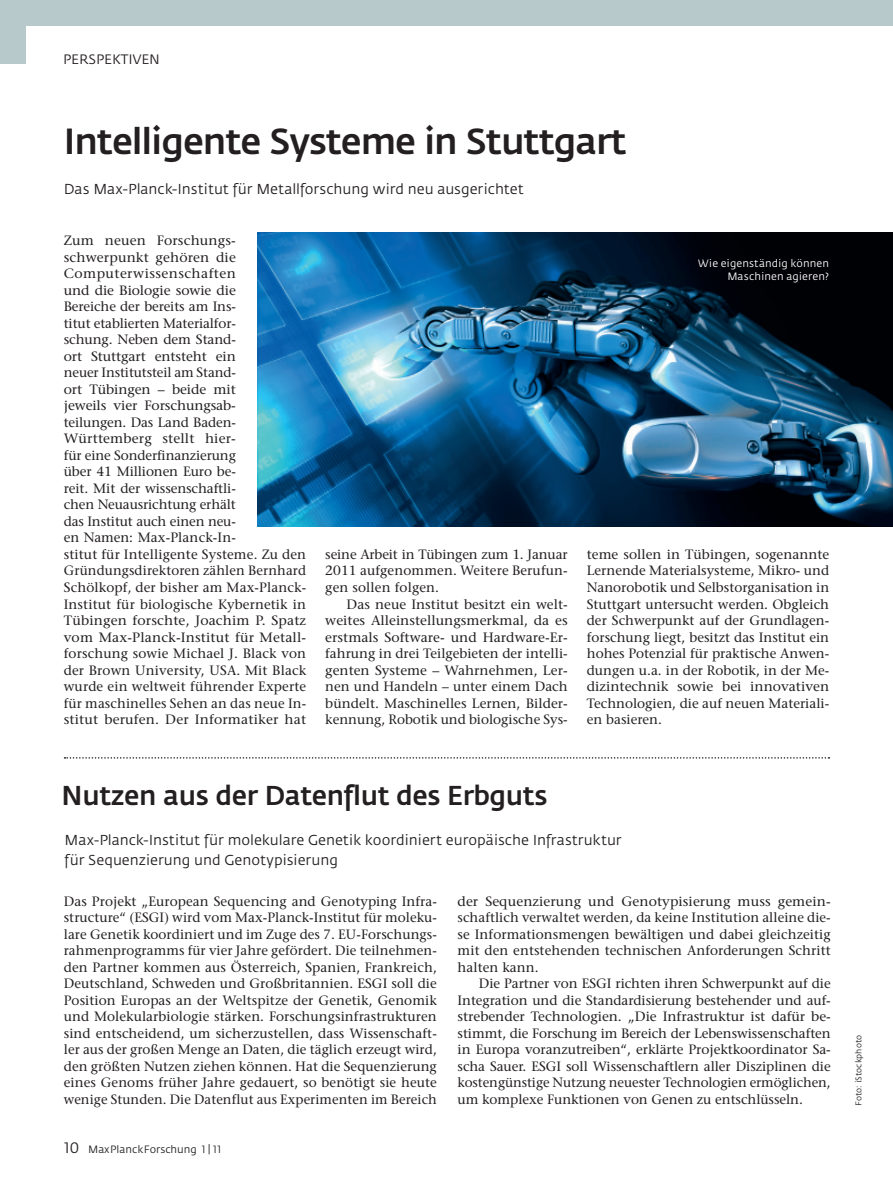
<style>
.page{position:relative;width:893px;height:1191px;background:#fff}
.page>*{position:absolute;margin:0;border:0;box-sizing:border-box;transform-origin:0 0}
.t1{font:500 36px "Fedra Sans";letter-spacing:-.03em;color:#231f20}
.t2{font:500 27px "Fedra Sans";letter-spacing:-.015em;color:#231f20}
.t3{font:14.25px/19.5px "Fedra Sans";letter-spacing:-.005em;color:#231f20}
.t4{font:13.5px/16.5px "Stone Serif";color:#231f20;text-align:justify}
.t5{font:13.5px "Fedra Sans";color:#231f20}
.t6{font:10.5px/13.5px "Fedra Sans";letter-spacing:.01em;color:#fff;text-align:right}
.t7{font:10.5px "Fedra Sans";color:#231f20}
.t8{font:8.25px "Fedra Sans";color:#231f20}
.s1{font-family:"Fedra Sans Book SC";font-size:15px}
.s2{font-family:"Fedra Sans Book SC"}
</style>
<div class="page">
<div style="left:0;top:0;width:26px;height:64px;background:#b7c9ca"></div>
<div style="left:0;top:0;width:893px;height:26px;background:#b7c9ca"></div>
<img style="left:257px;top:233px;width:636px;height:293px">
<svg style="left:65px;top:757px;width:764px;height:1px"></svg>
<p class="t5" style="left:63px;top:54px;width:99px">PERSPEKTIVEN</p>
<p class="t1" style="left:64px;top:127px;width:564px">Intelligente Systeme in Stuttgart</p>
<p class="t3" style="left:64px;top:180px;width:461px">Das Max-Planck-Institut für Metallforschung wird neu ausgerichtet</p>
<p class="t4" style="left:64px;top:234px;width:244px;text-align:left">Zum neuen Forschungs&shy;schwerpunkt gehören die<br>Computerwissenschaften<br>und die Biologie sowie die<br>Bereiche der bereits am Ins-<br>titut etablierten Materialfor-<br>schung. Neben dem Stand-<br>ort Stuttgart entsteht ein<br>neuer Institutsteil am Stand-<br>ort Tübingen – beide mit<br>jeweils vier Forschungsab-<br>teilungen. Das Land Baden-<br>Württemberg stellt hier -<br>für eine Sonderfinanzierung<br>über 41 Millionen Euro be-<br>reit. Mit der wissenschaftli-<br>chen Neuausrichtung erhält<br>das Institut auch einen neu-<br>en Namen: Max-Planck-In-<br>stitut für Intelligente Systeme. Zu den<br>Gründungsdirektoren zählen Bernhard<br>Schölkopf, der bisher am Max-Planck-<br>Institut für biologische Kybernetik in<br>Tübingen forschte, Joachim P. Spatz vom Max-Planck-Institut für Metall&shy;forschung sowie Michael J. Black von der Brown University, USA. Mit Black wurde ein weltweit führender Experte für maschinelles Sehen an das neue In&shy;stitut berufen. Der Informatiker hat</p>
<p class="t6" style="left:698px;top:257px;width:133px">Wie eigenständig können<br>Maschinen agieren?</p>
<p class="t4" style="left:325px;top:547px;width:244px">seine Arbeit in Tübingen zum 1. Januar</p>
<p class="t4" style="left:325px;top:564px;width:244px">2011 aufgenommen. Weitere Berufun-</p>
<p class="t4" style="left:325px;top:580px;width:115px">gen sollen folgen.</p>
<p class="t4" style="left:347px;top:597px;width:223px">Das neue Institut besitzt ein welt-</p>
<p class="t4" style="left:325px;top:613px;width:244px">weites Alleinstellungsmerkmal, da es</p>
<p class="t4" style="left:325px;top:630px;width:244px">erstmals Software- und Hardware-Er-</p>
<p class="t4" style="left:325px;top:646px;width:244px">fahrung in drei Teilgebieten der intelli-</p>
<p class="t4" style="left:325px;top:663px;width:244px">genten Systeme – Wahrnehmen, Ler-</p>
<p class="t4" style="left:325px;top:679px;width:244px">nen und Handeln – unter einem Dach</p>
<p class="t4" style="left:325px;top:696px;width:244px">bündelt. Maschinelles Lernen, Bilder-</p>
<p class="t4" style="left:325px;top:712px;width:244px">kennung, Robotik und biologische Sys-</p>
<p class="t4" style="left:587px;top:547px;width:244px">teme sollen in Tübingen, sogenannte Lernende Materialsysteme, Mikro- und Nanorobotik und Selbstorganisation in Stuttgart untersucht werden. Obgleich der Schwerpunkt auf der Grundlagen&shy;forschung liegt, besitzt das Institut ein hohes Potenzial für praktische Anwen&shy;dungen u.a. in der Robotik, in der Me&shy;dizintechnik sowie bei innovativen Technologien, die auf neuen Materiali&shy;en basieren.</p>
<p class="t2" style="left:62px;top:785px;width:487px">Nutzen aus der Datenflut des Erbguts</p>
<p class="t3" style="left:65px;top:831px;width:558px">Max-Planck-Institut für molekulare Genetik koordiniert europäische Infrastruktur für Sequenzierung und Genotypisierung</p>
<p class="t4" style="left:458px;top:894px;width:375px">der Sequenzierung und Genotypisierung muss gemein-</p>
<p class="t4" style="left:458px;top:910px;width:375px">schaftlich verwaltet werden, da keine Institution alleine die-</p>
<p class="t4" style="left:458px;top:927px;width:375px">se Informationsmengen bewältigen und dabei gleichzeitig</p>
<p class="t4" style="left:458px;top:943px;width:375px">mit den entstehenden technischen Anforderungen Schritt</p>
<p class="t4" style="left:458px;top:960px;width:83px">halten kann.</p>
<p class="t4" style="left:479px;top:976px;width:353px">Die Partner von ESGI richten ihren Schwerpunkt auf die</p>
<p class="t4" style="left:458px;top:993px;width:375px">Integration und die Standardisierung bestehender und auf-</p>
<p class="t4" style="left:458px;top:1009px;width:375px">strebender Technologien. „Die Infrastruktur ist dafür be-</p>
<p class="t4" style="left:458px;top:1026px;width:375px">stimmt, die Forschung im Bereich der Lebenswissenschaften</p>
<p class="t4" style="left:458px;top:1042px;width:375px">in Europa voranzutreiben“, erklärte Projektkoordinator Sa-</p>
<p class="t4" style="left:458px;top:1059px;width:375px">scha Sauer. ESGI soll Wissenschaftlern aller Disziplinen die</p>
<p class="t4" style="left:458px;top:1075px;width:375px">kostengünstige Nutzung neuester Technologien ermöglichen,</p>
<p class="t4" style="left:458px;top:1092px;width:347px">um komplexe Funktionen von Genen zu entschlüsseln.</p>
<p class="t4" style="left:64px;top:894px;width:375px">Das Projekt „European Sequencing and Genotyping Infra&shy;structure“ (ESGI) wird vom Max-Planck-Institut für moleku&shy;lare Genetik koordiniert und im Zuge des 7. EU-Forschungs&shy;rahmenprogramms für vier Jahre gefördert. Die teilnehmen&shy;den Partner kommen aus Österreich, Spanien, Frankreich, Deutschland, Schweden und Großbritannien. ESGI soll die Position Europas an der Weltspitze der Genetik, Genomik und Molekularbiologie stärken. Forschungsinfrastrukturen sind entscheidend, um sicherzustellen, dass Wissenschaft&shy;ler aus der großen Menge an Daten, die täglich erzeugt wird, den größten Nutzen ziehen können. Hat die Sequenzierung eines Genoms früher Jahre gedauert, so benötigt sie heute wenige Stunden. Die Datenflut aus Experimenten im Bereich</p>
<p class="t7" style="left:64px;top:1145px;width:159px"><span class="s1">10</span> MaxPlanckForschung <span class="s2">1 | 11</span></p>
<p class="t8" style="left:855px;top:1106px;width:73px;rotate:-90deg">Foto: iStockphoto</p>
</div>
